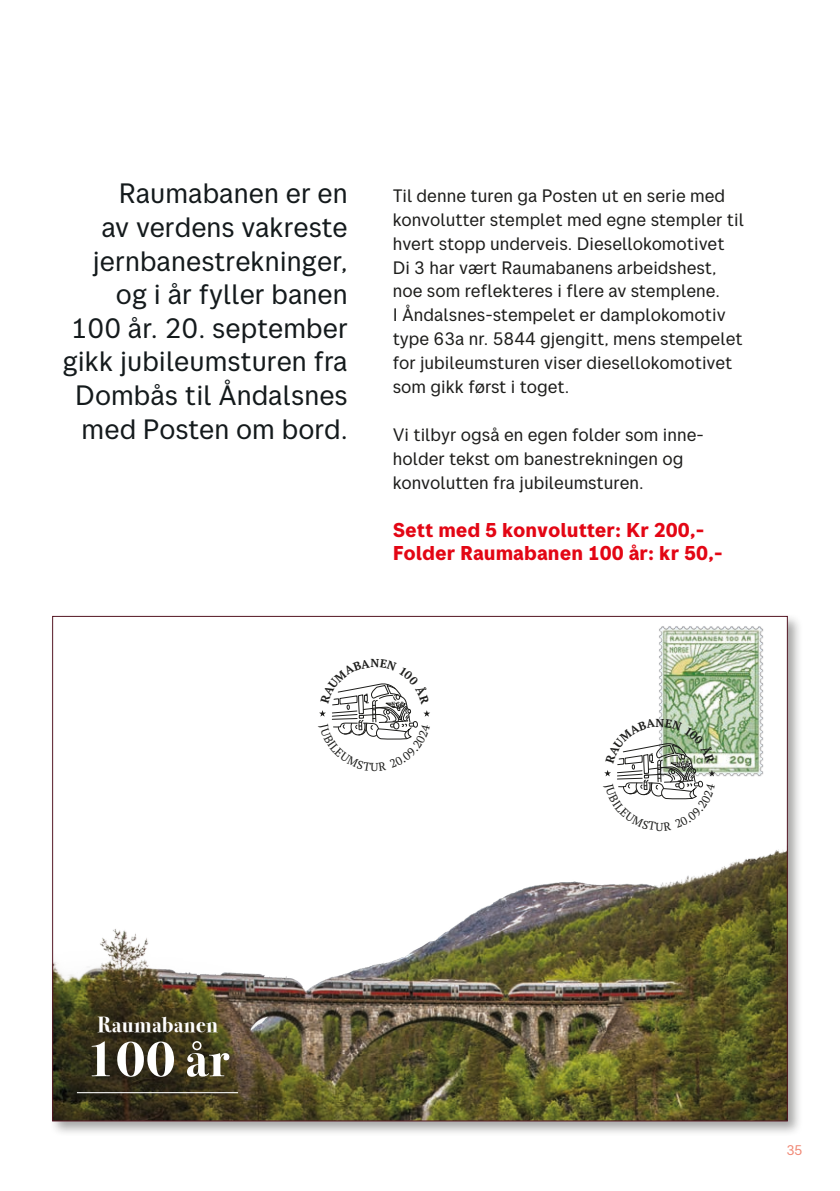
<style>
.page{position:relative;width:840px;height:1191px;background:#fff}
.page>*{position:absolute;margin:0;border:0;box-sizing:border-box;transform-origin:0 0}
.t1{font:700 51.8px "Bodoni Svty Two ITCTT";color:#fff}
.Ingress_1{font:28px/33.6px "Posten Sans";color:#141a1c;text-align:right}
.t2{font:700 21.8px "Bodoni Svty Two ITCTT";letter-spacing:.02em;color:#fff}
.Pris{font:700 20px "Posten Sans";color:#e30614}
.Brødtekst_Posten{font:18px/24px "Posten Sans";color:#1d1d1b}
.t3{font:14px "Posten Sans";color:#f18875}
</style>
<div class="page">
<div style="left:49px;top:613px;width:753px;height:523px;background:#1d1d1b;opacity:.4"></div>
<div style="left:53px;top:616px;width:733px;height:505px;background:#fff"></div>
<img style="left:54px;top:849px;width:731px;height:270px">
<hr style="left:77px;top:1092px;width:161px;height:1px;background:#fff">
<img style="left:659px;top:626px;width:105px;height:151px">
<svg style="left:604px;top:718px;width:111px;height:82px"></svg>
<svg style="left:319px;top:683px;width:111px;height:57px"></svg>
<p class="Ingress_1" style="left:63px;top:176px;width:286px">Raumabanen er en<br>av verdens vakreste jernbanestrekninger, og i år fyller banen<br>100 år. 20. september gikk jubileumsturen fra<br>Dombås til Åndalsnes med Posten om bord.</p>
<p class="Brødtekst_Posten" style="left:392px;top:183px;width:352px">Til denne turen ga Posten ut en serie med konvolutter stemplet med egne stempler til hvert stopp underveis. Diesellokomotivet Di 3 har vært Raumabanens arbeidshest, noe som reflekteres i flere av stemplene.<br>I Åndalsnes-stempelet er damplokomotiv type 63a nr. 5844 gjengitt, mens stempelet for jubileumsturen viser diesellokomotivet som gikk først i toget.</p>
<p class="Brødtekst_Posten" style="left:392px;top:422px;width:312px">Vi tilbyr også en egen folder som inne&shy;holder tekst om banestrekningen og konvolutten fra jubileumsturen.</p>
<p class="Pris" style="left:392px;top:517px;width:313px">Sett med 5 konvolutter: Kr 200,-</p>
<p class="Pris" style="left:392px;top:541px;width:331px">Folder Raumabanen 100 år: kr 50,-</p>
<p class="t2" style="left:97px;top:1006px;width:122px">Raumabanen</p>
<p class="t1" style="left:86px;top:1015px;width:145px">100 år</p>
<p class="t3" style="left:786px;top:1142px;width:18px">35</p>
</div>
